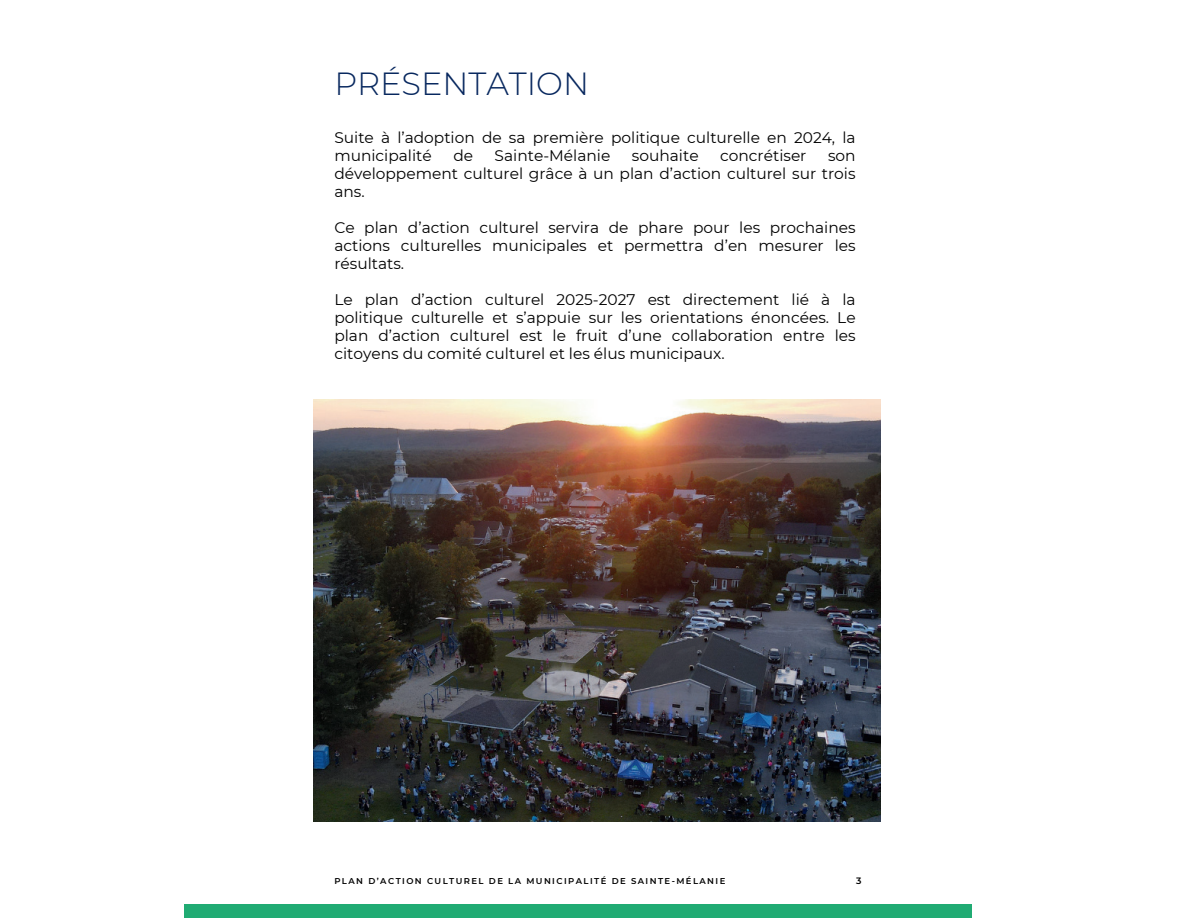
<style>
.page{position:relative;width:1188px;height:918px;background:#fff}
.page>*{position:absolute;margin:0;border:0;box-sizing:border-box;transform-origin:0 0}
.t1{font:300 31.95px "Montserrat";color:#07275e}
.t2{font:15.45px/18px "Montserrat";color:#000;text-align:justify}
.t3{font:600 9.3px "Montserrat";color:#000}
.t4{font:600 8.4px "Montserrat";letter-spacing:.17em;color:#000}
</style>
<div class="page">
<div style="left:184px;top:904px;width:788px;height:14px;background:#20ab73"></div>
<img style="left:313px;top:399px;width:567px;height:422px">
<h1 class="t1" style="left:334px;top:62px;width:256px">PRÉSENTATION</h1>
<p class="t2" style="left:334px;top:128px;width:523px">Suite à l’adoption de sa première politique culturelle en 2024, la municipalité</p>
<p class="t2" style="left:453px;top:146px;width:21px">de</p>
<p class="t2" style="left:495px;top:146px;width:117px">Sainte-Mélanie</p>
<p class="t2" style="left:632px;top:146px;width:68px">souhaite</p>
<p class="t2" style="left:720px;top:146px;width:88px">concrétiser</p>
<p class="t2" style="left:334px;top:146px;width:523px;text-indent:494px">son développement culturel grâce à un plan d’action culturel sur trois ans.</p>
<p class="t2" style="left:334px;top:218px;width:523px">Ce plan d’action culturel servira de phare pour les prochaines actions culturelles municipales et permettra d’en mesurer les résultats.</p>
<p class="t2" style="left:334px;top:290px;width:523px">Le plan d’action culturel 2025-2027 est directement lié à la politique culturelle et s’appuie sur les orientations énoncées. Le plan d’action culturel est le fruit d’une collaboration entre les citoyens du comité culturel et les élus municipaux.</p>
<p class="t4" style="left:334px;top:875px;width:393px">PLAN D’ACTION CULTUREL DE LA MUNICIPALITÉ DE SAINTE-MÉLANIE</p>
<p class="t3" style="left:856px;top:874px;width:7px">3</p>
</div>
